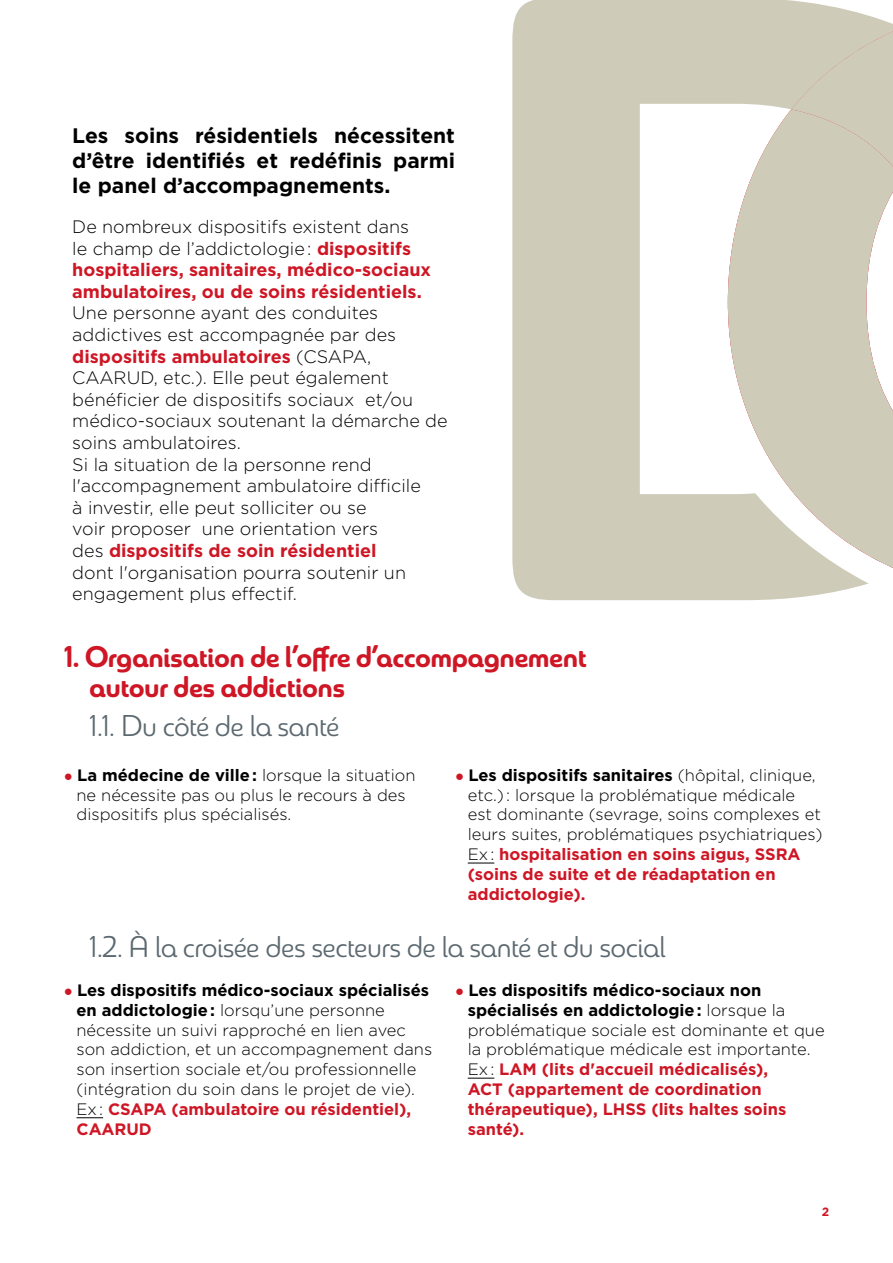
<style>
.page{position:relative;width:893px;height:1263px;background:#fff}
.page>*{position:absolute;margin:0;border:0;box-sizing:border-box;transform-origin:0 0}
.t1{font:30px "Sangli Nor Reg";letter-spacing:-.02em;color:#5c6970}
.t2{font:30px/30px "Sangli Nor Bol";letter-spacing:-.02em;color:#ce1625}
.t3{font:700 21px/25.2px "Gotham";color:#000;text-align:justify}
.t4{font:300 18px/21.6px "Gotham";color:#000}
.t5{font:700 18px/21.6px "Gotham";color:#ce1625}
.t6{font:300 16.5px/19.8px "Gotham";color:#000}
.t7{font:700 16.5px/19.8px "Gotham";color:#ce1625}
.t8{font:700 12px "Gotham";color:#ce1625}
.s1{font-weight:300;color:#000}
.s2{font-weight:700;color:#ce1625}
.s3{font-family:"Arial";font-weight:700;font-size:15px;color:#ce1625}
.s4{font-weight:700}
.s5{font-family:"Arial";font-size:15px}
.s6{color:#000}
</style>
<div class="page">
<svg style="left:512px;top:0;width:381px;height:600px;fill:#ceccb9"></svg>
<svg style="left:728px;top:109px;width:165px;height:459px;fill:#ceccb9"></svg>
<svg style="left:791px;top:28px;width:102px;height:461px;background:#d3d1c1"></svg>
<div style="left:791px;top:31px;width:102px;height:135px;background:#ceccb9"></div>
<svg style="left:468px;top:863px;width:26px;height:1px"></svg>
<svg style="left:77px;top:1117px;width:26px;height:1px"></svg>
<svg style="left:468px;top:1078px;width:26px;height:1px"></svg>
<p class="t3" style="left:72px;top:123px;width:384px">Les soins résidentiels nécessitent d’être identifiés et redéfinis parmi le panel d’accompagnements.</p>
<p class="t5" style="left:72px;top:216px;width:360px"><span class="s1">De nombreux dispositifs existent dans<br>le champ de l’addictologie :</span> dispositifs hospitaliers, sanitaires, médico-sociaux ambulatoires, ou de soins résidentiels.</p>
<p class="t4" style="left:72px;top:302px;width:377px">Une personne ayant des conduites addictives est accompagnée par des <span class="s2">dispositifs ambulatoires</span> (CSAPA, CAARUD, etc.). Elle peut également bénéficier de dispositifs sociaux et/ou médico-sociaux soutenant la démarche de soins ambulatoires.<br>Si la situation de la personne rend l'accompagnement ambulatoire difficile<br>à investir, elle peut solliciter ou se<br>voir proposer une orientation vers<br>des <span class="s2">dispositifs de soin résidentiel<br></span>dont l'organisation pourra soutenir un engagement plus effectif.</p>
<h1 class="t2" style="left:89px;top:642px;width:499px;text-indent:-26px">1. Organisation de l’offre d’accompagnement autour des addictions</h1>
<h1 class="t1" style="left:89px;top:709px;width:251px">1.1. Du côté de la santé</h1>
<p class="t6" style="left:77px;top:765px;width:340px;text-indent:-13px"><span class="s3">●</span> <span class="s4">La médecine de ville :</span> lorsque la situation ne nécessite pas ou plus le recours à des dispositifs plus spécialisés.</p>
<p class="t6" style="left:468px;top:765px;width:356px;text-indent:-13px"><span class="s3">●</span> <span class="s4">Les dispositifs sanitaires</span> (hôpital, clinique, etc.) : lorsque la problématique médicale est dominante (sevrage, soins complexes et leurs suites, problématiques psychiatriques)<br>Ex : <span class="s2">hospitalisation en soins aigus, SSRA (soins de suite et de réadaptation en addictologie).</span></p>
<h1 class="t1" style="left:89px;top:930px;width:578px">1.2. À la croisée des secteurs de la santé et du social</h1>
<p class="t6" style="left:77px;top:980px;width:357px;text-indent:-13px"><span class="s3">●</span> <span class="s4">Les dispositifs médico-sociaux spécialisés en addictologie :</span> lorsqu’une personne nécessite un suivi rapproché en lien avec son addiction, et un accompagnement dans son insertion sociale et/ou professionnelle (intégration du soin dans le projet de vie).<br>Ex : <span class="s2">CSAPA (ambulatoire ou résidentiel), CAARUD</span></p>
<p class="t7" style="left:468px;top:980px;width:358px;text-indent:-13px"><span class="s5">●</span> <span class="s6">Les dispositifs médico-sociaux non spécialisés en addictologie :</span> <span class="s1">lorsque la problématique sociale est dominante et que la problématique médicale est importante.<br>Ex :</span> LAM (lits d'accueil médicalisés),<br>ACT (appartement de coordination thérapeutique), LHSS (lits haltes soins santé).</p>
<p class="t8" style="left:822px;top:1204px;width:9px">2</p>
</div>
